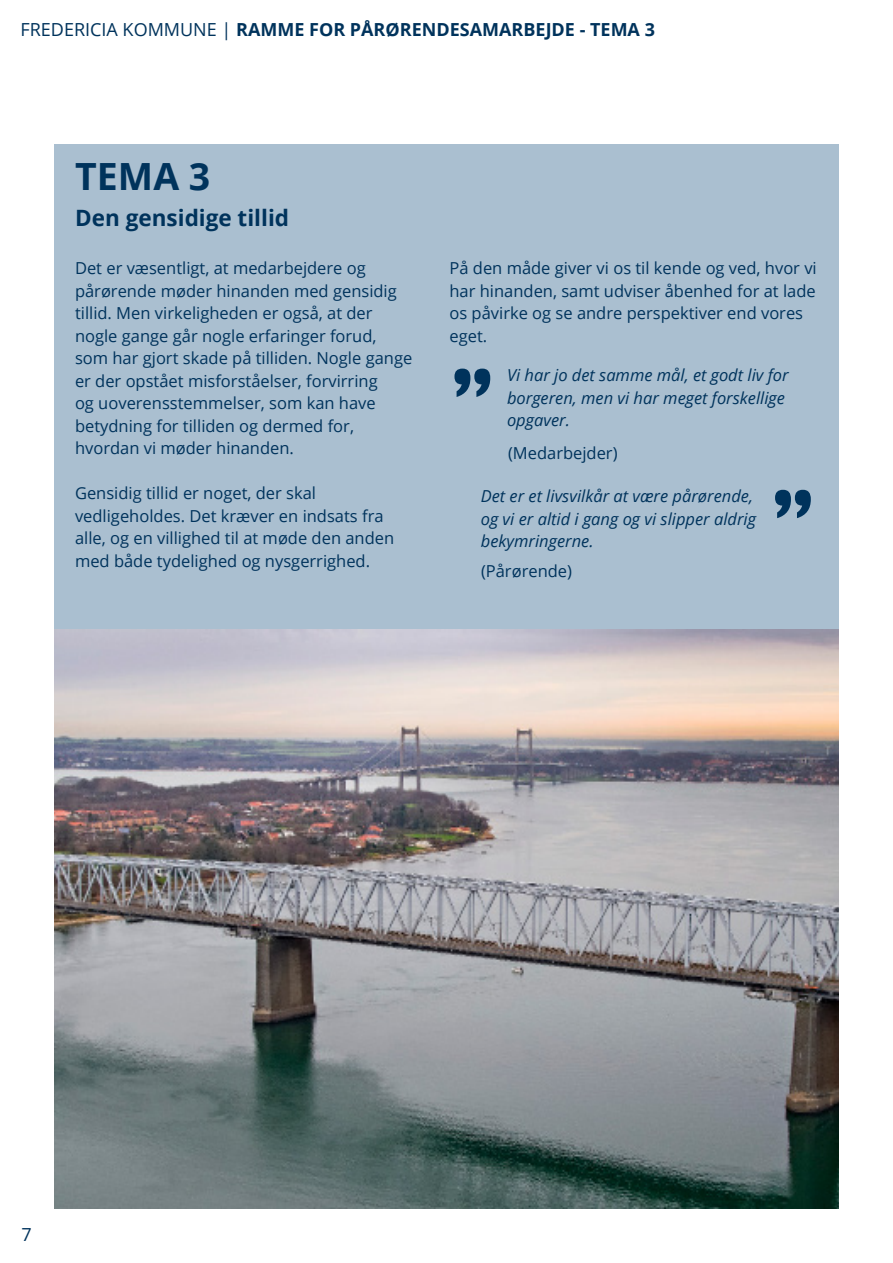
<style>
.page{position:relative;width:893px;height:1263px;background:#fff}
.page>*{position:absolute;margin:0;border:0;box-sizing:border-box;transform-origin:0 0}
.t1{font:700 93px "Britannic";color:#00335c}
.t2{font:700 37.5px "Open Sans";color:#00335c}
.t3{font:700 22.5px "Open Sans";color:#00335c}
.t4{font:700 18px "Open Sans";color:#00335c}
.t5{font:18px "Open Sans";color:#00335c}
.t6{font:16.5px/22.5px "Open Sans";color:#00335c}
.t7{font:italic 16.5px/22.5px "Open Sans";color:#00335c}
.s1{font-weight:400}
</style>
<div class="page">
<div style="left:54px;top:144px;width:785px;height:486px;background:#aabfd0"></div>
<img style="left:54px;top:630px;width:785px;height:579px">
<p class="t4" style="left:20px;top:17px;width:636px"><span class="s1">FREDERICIA KOMMUNE |</span> RAMME FOR PÅRØRENDESAMARBEJDE - TEMA 3</p>
<p class="t2" style="left:75px;top:150px;width:137px">TEMA 3</p>
<p class="t3" style="left:75px;top:202px;width:215px">Den gensidige tillid</p>
<p class="t6" style="left:75px;top:257px;width:339px">Det er væsentligt, at medarbejdere og pårørende møder hinanden med gensidig tillid. Men virkeligheden er også, at der nogle gange går nogle erfaringer forud, som har gjort skade på tilliden. Nogle gange er der opstået misforståelser, forvirring<br>og uoverensstemmelser, som kan have betydning for tilliden og dermed for, hvordan vi møder hinanden.</p>
<p class="t6" style="left:75px;top:482px;width:321px">Gensidig tillid er noget, der skal vedligeholdes. Det kræver en indsats fra alle, og en villighed til at møde den anden med både tydelighed og nysgerrighed.</p>
<p class="t6" style="left:449px;top:256px;width:369px">På den måde giver vi os til kende og ved, hvor vi har hinanden, samt udviser åbenhed for at lade os påvirke og se andre perspektiver end vores eget.</p>
<p class="t1" style="left:450px;top:348px;width:46px">”</p>
<p class="t7" style="left:507px;top:363px;width:283px">Vi har jo det samme mål, et godt liv for borgeren, men vi har meget forskellige opgaver.</p>
<p class="t6" style="left:508px;top:442px;width:111px">(Medarbejder)</p>
<p class="t1" style="left:771px;top:469px;width:46px">”</p>
<p class="t7" style="left:481px;top:485px;width:277px">Det er et livsvilkår at være pårørende, og vi er altid i gang og vi slipper aldrig bekymringerne.</p>
<p class="t6" style="left:481px;top:560px;width:93px">(Pårørende)</p>
<p class="t5" style="left:22px;top:1222px;width:12px">7</p>
</div>
